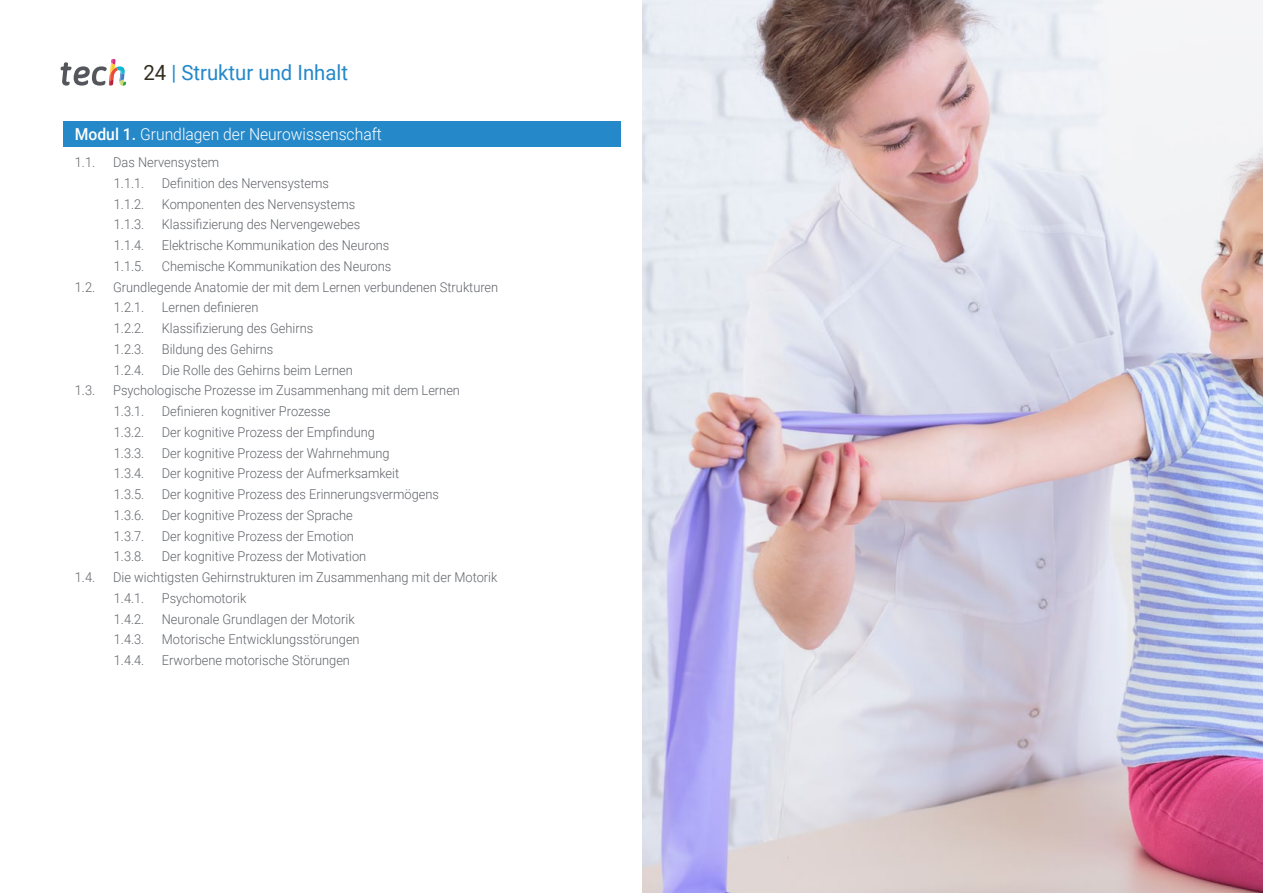
<style>
.page{position:relative;width:1263px;height:893px;background:#fff}
.page>*{position:absolute;margin:0;border:0;box-sizing:border-box;transform-origin:0 0}
.t1{font:21px "Roboto";color:#2488c9}
.t2{font:300 16.5px "Roboto";color:#fff;scale:.95 1}
.t3{font:300 13.5px/20.7px "Roboto";color:#61646a;scale:.95 1}
.s1{color:#312e20}
.s2{font-weight:500}
</style>
<div class="page">
<div style="left:64px;top:121px;width:557px;height:25px;background:#2488c9"></div>
<img style="left:642px;top:0;width:621px;height:893px">
<svg style="left:61px;top:59px;width:65px;height:27px"></svg>
<h1 class="t1" style="left:144px;top:57px;width:206px"><span class="s1">24</span> | Struktur und Inhalt</h1>
<p class="t2" style="left:75px;top:123px;width:325px"><span class="s2">Modul 1.</span> Grundlagen der Neurowissenschaft</p>
<p class="t3" style="left:75px;top:151px;width:23px">1.1.</p>
<p class="t3" style="left:113px;top:151px;width:113px">Das Nervensystem<br>1.1.1.</p>
<p class="t3" style="left:162px;top:172px;width:177px">Definition des Nervensystems</p>
<p class="t3" style="left:114px;top:193px;width:34px">1.1.2.</p>
<p class="t3" style="left:162px;top:193px;width:205px">Komponenten des Nervensystems</p>
<p class="t3" style="left:114px;top:214px;width:34px">1.1.3.</p>
<p class="t3" style="left:162px;top:214px;width:210px">Klassifizierung des Nervengewebes</p>
<p class="t3" style="left:114px;top:234px;width:34px">1.1.4.</p>
<p class="t3" style="left:162px;top:234px;width:241px">Elektrische Kommunikation des Neurons</p>
<p class="t3" style="left:114px;top:255px;width:34px">1.1.5.</p>
<p class="t3" style="left:162px;top:255px;width:243px">Chemische Kommunikation des Neurons</p>
<p class="t3" style="left:75px;top:276px;width:23px">1.2.</p>
<p class="t3" style="left:113px;top:276px;width:407px">Grundlegende Anatomie der mit dem Lernen verbundenen Strukturen<br>1.2.1.</p>
<p class="t3" style="left:162px;top:297px;width:103px">Lernen definieren</p>
<p class="t3" style="left:114px;top:317px;width:34px">1.2.2.</p>
<p class="t3" style="left:162px;top:317px;width:161px">Klassifizierung des Gehirns</p>
<p class="t3" style="left:114px;top:338px;width:34px">1.2.3.</p>
<p class="t3" style="left:162px;top:338px;width:119px">Bildung des Gehirns</p>
<p class="t3" style="left:114px;top:359px;width:34px">1.2.4.</p>
<p class="t3" style="left:162px;top:359px;width:203px">Die Rolle des Gehirns beim Lernen</p>
<p class="t3" style="left:75px;top:380px;width:23px">1.3.</p>
<p class="t3" style="left:113px;top:380px;width:367px">Psychologische Prozesse im Zusammenhang mit dem Lernen<br>1.3.1.</p>
<p class="t3" style="left:162px;top:400px;width:179px">Definieren kognitiver Prozesse</p>
<p class="t3" style="left:114px;top:421px;width:34px">1.3.2.</p>
<p class="t3" style="left:162px;top:421px;width:226px">Der kognitive Prozess der Empfindung</p>
<p class="t3" style="left:114px;top:442px;width:34px">1.3.3.</p>
<p class="t3" style="left:162px;top:442px;width:241px">Der kognitive Prozess der Wahrnehmung</p>
<p class="t3" style="left:114px;top:463px;width:34px">1.3.4.</p>
<p class="t3" style="left:162px;top:463px;width:251px">Der kognitive Prozess der Aufmerksamkeit</p>
<p class="t3" style="left:114px;top:483px;width:34px">1.3.5.</p>
<p class="t3" style="left:162px;top:483px;width:293px">Der kognitive Prozess des Erinnerungsvermögens</p>
<p class="t3" style="left:114px;top:504px;width:34px">1.3.6.</p>
<p class="t3" style="left:162px;top:504px;width:202px">Der kognitive Prozess der Sprache</p>
<p class="t3" style="left:114px;top:525px;width:34px">1.3.7.</p>
<p class="t3" style="left:162px;top:525px;width:204px">Der kognitive Prozess der Emotion</p>
<p class="t3" style="left:114px;top:546px;width:34px">1.3.8.</p>
<p class="t3" style="left:162px;top:546px;width:217px">Der kognitive Prozess der Motivation</p>
<p class="t3" style="left:75px;top:566px;width:23px">1.4.</p>
<p class="t3" style="left:113px;top:566px;width:406px">Die wichtigsten Gehirnstrukturen im Zusammenhang mit der Motorik<br>1.4.1.</p>
<p class="t3" style="left:162px;top:587px;width:90px">Psychomotorik</p>
<p class="t3" style="left:114px;top:608px;width:34px">1.4.2.</p>
<p class="t3" style="left:162px;top:608px;width:204px">Neuronale Grundlagen der Motorik</p>
<p class="t3" style="left:114px;top:629px;width:34px">1.4.3.</p>
<p class="t3" style="left:162px;top:629px;width:210px">Motorische Entwicklungsstörungen</p>
<p class="t3" style="left:114px;top:649px;width:34px">1.4.4.</p>
<p class="t3" style="left:162px;top:649px;width:200px">Erworbene motorische Störungen</p>
</div>
